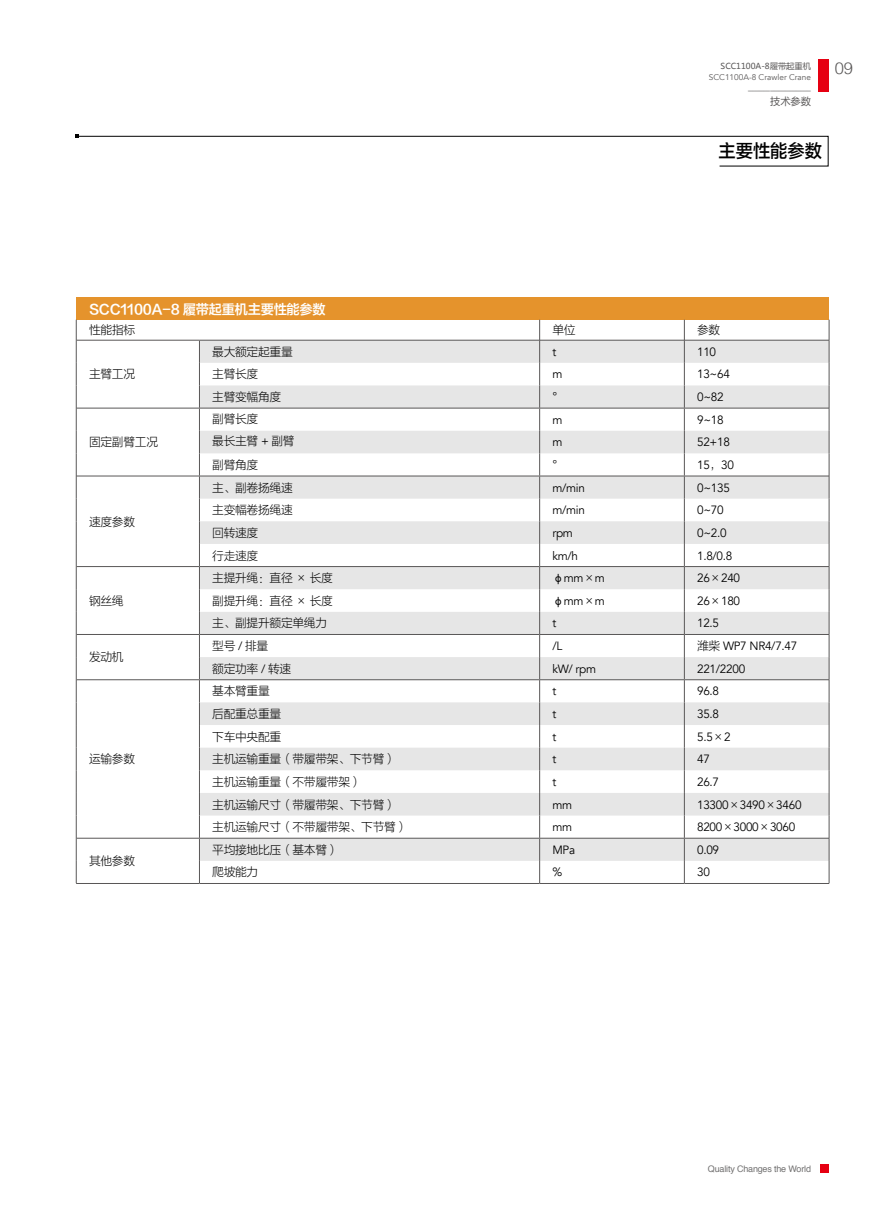
<style>
.page{position:relative;width:893px;height:1212px;background:#fff}
.page>*{position:absolute;margin:0;border:0;box-sizing:border-box;transform-origin:0 0}
.t1{font:18px "FZLTHDB SC GB1 4";color:#000;scale:.96 1}
.t2{font:300 16.5px "Helvetica";color:#595757}
.t3{font:13.5px "FZLTZCHK GBK1 0";letter-spacing:-.02em;color:#fff}
.t4{font:12px "FZLTKHK GBK1 0";letter-spacing:-.025em;color:#000}
.t5{font:12px "Avenir";letter-spacing:-.025em;color:#000}
.t6{font:10.5px "FZLTHK GBK1 0";color:#595757}
.t7{font:9px "Helvetica";letter-spacing:-.02em;color:#727171}
.t8{font:8.25px "Microsoft Ya Hei";color:#595757}
.t9{font:8.25px "Avenir";color:#595757}
.s1{font-family:"Avenir"}
.s2{font-family:"FZLTKHK GBK1 0"}
</style>
<div class="page">
<div style="left:819px;top:1164px;width:9px;height:9px;background:#e60012"></div>
<div style="left:818px;top:60px;width:10px;height:32px;background:#e60012"></div>
<div style="left:76px;top:298px;width:753px;height:22px;background:#e5932c"></div>
<svg style="left:200px;top:341px;width:629px;height:520px;fill:#e6e6e6"></svg>
<hr style="left:76px;top:340px;width:123px;height:1px;background:#595757">
<hr style="left:199px;top:340px;width:340px;height:1px;background:#595757">
<hr style="left:540px;top:340px;width:144px;height:1px;background:#595757">
<hr style="left:684px;top:340px;width:145px;height:1px;background:#595757">
<svg style="left:539px;top:320px;width:1px;height:563px"></svg>
<svg style="left:684px;top:320px;width:1px;height:563px"></svg>
<svg style="left:829px;top:320px;width:1px;height:563px"></svg>
<svg style="left:76px;top:320px;width:1px;height:563px"></svg>
<svg style="left:199px;top:341px;width:1px;height:542px"></svg>
<hr style="left:76px;top:566px;width:123px;height:1px;background:#595757">
<hr style="left:76px;top:634px;width:123px;height:1px;background:#595757">
<hr style="left:199px;top:566px;width:341px;height:1px;background:#595757">
<hr style="left:540px;top:566px;width:144px;height:1px;background:#595757">
<hr style="left:684px;top:566px;width:145px;height:1px;background:#595757">
<hr style="left:199px;top:634px;width:341px;height:1px;background:#595757">
<hr style="left:540px;top:634px;width:144px;height:1px;background:#595757">
<hr style="left:684px;top:634px;width:145px;height:1px;background:#595757">
<hr style="left:76px;top:679px;width:123px;height:1px;background:#595757">
<hr style="left:199px;top:679px;width:341px;height:1px;background:#595757">
<hr style="left:540px;top:679px;width:144px;height:1px;background:#595757">
<hr style="left:684px;top:679px;width:145px;height:1px;background:#595757">
<hr style="left:76px;top:838px;width:123px;height:1px;background:#595757">
<hr style="left:76px;top:883px;width:123px;height:1px;background:#595757">
<hr style="left:199px;top:838px;width:341px;height:1px;background:#595757">
<hr style="left:540px;top:838px;width:144px;height:1px;background:#595757">
<hr style="left:684px;top:838px;width:145px;height:1px;background:#595757">
<hr style="left:199px;top:883px;width:341px;height:1px;background:#595757">
<hr style="left:540px;top:883px;width:144px;height:1px;background:#595757">
<hr style="left:684px;top:883px;width:145px;height:1px;background:#595757">
<hr style="left:76px;top:408px;width:123px;height:1px;background:#595757">
<hr style="left:76px;top:476px;width:123px;height:1px;background:#595757">
<hr style="left:199px;top:408px;width:341px;height:1px;background:#595757">
<hr style="left:540px;top:408px;width:144px;height:1px;background:#595757">
<hr style="left:684px;top:408px;width:145px;height:1px;background:#595757">
<hr style="left:199px;top:476px;width:341px;height:1px;background:#595757">
<hr style="left:540px;top:476px;width:144px;height:1px;background:#595757">
<hr style="left:684px;top:476px;width:145px;height:1px;background:#595757">
<svg style="left:76px;top:135px;width:753px;height:32px"></svg>
<p class="t8" style="left:721px;top:60px;width:92px">SCC1100A-8履带起重机</p>
<p class="t9" style="left:709px;top:73px;width:104px">SCC1100A-8 Crawler Crane</p>
<p class="t8" style="left:748px;top:81px;width:64px">_________________</p>
<p class="t6" style="left:770px;top:96px;width:42px">技术参数</p>
<h2 class="t2" style="left:835px;top:54px;width:20px">09</h2>
<h1 class="t1" style="left:718px;top:136px;width:109px">主要性能参数</h1>
<p class="t3" style="left:89px;top:301px;width:238px">SCC1100A-8 履带起重机主要性能参数</p>
<p class="t4" style="left:89px;top:324px;width:48px">性能指标</p>
<p class="t4" style="left:552px;top:324px;width:25px">单位</p>
<p class="t4" style="left:697px;top:324px;width:25px">参数</p>
<p class="t4" style="left:89px;top:368px;width:48px">主臂工况</p>
<p class="t4" style="left:212px;top:345px;width:82px">最大额定起重量</p>
<p class="t5" style="left:552px;top:345px;width:5px">t</p>
<p class="t5" style="left:697px;top:345px;width:21px">110</p>
<p class="t4" style="left:212px;top:368px;width:48px">主臂长度</p>
<p class="t5" style="left:552px;top:367px;width:12px">m</p>
<p class="t5" style="left:697px;top:367px;width:34px">13~64</p>
<p class="t4" style="left:212px;top:390px;width:71px">主臂变幅角度</p>
<p class="t4" style="left:552px;top:390px;width:13px">°</p>
<p class="t5" style="left:697px;top:390px;width:28px">0~82</p>
<p class="t4" style="left:89px;top:436px;width:71px">固定副臂工况</p>
<p class="t4" style="left:89px;top:515px;width:48px">速度参数</p>
<p class="t4" style="left:89px;top:594px;width:36px">钢丝绳</p>
<p class="t4" style="left:89px;top:651px;width:36px">发动机</p>
<p class="t4" style="left:89px;top:752px;width:48px">运输参数</p>
<p class="t4" style="left:89px;top:854px;width:48px">其他参数</p>
<p class="t4" style="left:212px;top:412px;width:48px">副臂长度</p>
<p class="t5" style="left:552px;top:412px;width:12px">m</p>
<p class="t5" style="left:697px;top:412px;width:28px">9~18</p>
<p class="t4" style="left:212px;top:435px;width:84px">最长主臂 <span class="s1">+</span> 副臂</p>
<p class="t5" style="left:552px;top:435px;width:12px">m</p>
<p class="t5" style="left:697px;top:435px;width:34px">52+18</p>
<p class="t4" style="left:212px;top:458px;width:48px">副臂角度</p>
<p class="t4" style="left:552px;top:458px;width:13px">°</p>
<p class="t5" style="left:697px;top:458px;width:38px">15<span class="s2">，</span>30</p>
<p class="t4" style="left:212px;top:481px;width:82px">主、副卷扬绳速</p>
<p class="t5" style="left:552px;top:480px;width:34px">m/min</p>
<p class="t5" style="left:697px;top:480px;width:34px">0~135</p>
<p class="t4" style="left:212px;top:504px;width:82px">主变幅卷扬绳速</p>
<p class="t5" style="left:552px;top:503px;width:34px">m/min</p>
<p class="t5" style="left:697px;top:503px;width:28px">0~70</p>
<p class="t4" style="left:212px;top:526px;width:48px">回转速度</p>
<p class="t5" style="left:552px;top:526px;width:22px">rpm</p>
<p class="t5" style="left:697px;top:526px;width:31px">0~2.0</p>
<p class="t4" style="left:212px;top:549px;width:48px">行走速度</p>
<p class="t5" style="left:552px;top:548px;width:27px">km/h</p>
<p class="t5" style="left:697px;top:548px;width:37px">1.8/0.8</p>
<p class="t4" style="left:212px;top:571px;width:122px">主提升绳：直径 × 长度</p>
<p class="t5" style="left:552px;top:571px;width:54px"><span class="s2">φ</span>mm<span class="s2">×</span>m</p>
<p class="t5" style="left:697px;top:571px;width:44px">26<span class="s2">×</span>240</p>
<p class="t4" style="left:212px;top:594px;width:122px">副提升绳：直径 × 长度</p>
<p class="t5" style="left:552px;top:593px;width:54px"><span class="s2">φ</span>mm<span class="s2">×</span>m</p>
<p class="t5" style="left:697px;top:593px;width:44px">26<span class="s2">×</span>180</p>
<p class="t4" style="left:212px;top:617px;width:116px">主、副提升额定单绳力</p>
<p class="t5" style="left:552px;top:616px;width:5px">t</p>
<p class="t5" style="left:697px;top:616px;width:24px">12.5</p>
<p class="t4" style="left:212px;top:639px;width:58px">型号 <span class="s1">/</span> 排量</p>
<p class="t5" style="left:552px;top:639px;width:11px">/L</p>
<p class="t5" style="left:697px;top:639px;width:102px"><span class="s2">潍柴</span> WP7 NR4/7.47</p>
<p class="t4" style="left:212px;top:662px;width:81px">额定功率 <span class="s1">/</span> 转速</p>
<p class="t5" style="left:552px;top:661px;width:45px">kW/ rpm</p>
<p class="t5" style="left:697px;top:661px;width:50px">221/2200</p>
<p class="t4" style="left:212px;top:685px;width:59px">基本臂重量</p>
<p class="t5" style="left:552px;top:684px;width:5px">t</p>
<p class="t5" style="left:697px;top:684px;width:24px">96.8</p>
<p class="t4" style="left:212px;top:707px;width:71px">后配重总重量</p>
<p class="t5" style="left:552px;top:707px;width:5px">t</p>
<p class="t5" style="left:697px;top:707px;width:24px">35.8</p>
<p class="t4" style="left:212px;top:730px;width:71px">下车中央配重</p>
<p class="t5" style="left:552px;top:729px;width:5px">t</p>
<p class="t5" style="left:697px;top:729px;width:35px">5.5<span class="s2">×</span>2</p>
<p class="t4" style="left:212px;top:752px;width:185px">主机运输重量（带履带架、下节臂）</p>
<p class="t5" style="left:552px;top:752px;width:5px">t</p>
<p class="t5" style="left:697px;top:752px;width:14px">47</p>
<p class="t4" style="left:212px;top:775px;width:151px">主机运输重量（不带履带架）</p>
<p class="t5" style="left:552px;top:775px;width:5px">t</p>
<p class="t5" style="left:697px;top:775px;width:24px">26.7</p>
<p class="t4" style="left:212px;top:798px;width:185px">主机运输尺寸（带履带架、下节臂）</p>
<p class="t5" style="left:552px;top:797px;width:21px">mm</p>
<p class="t5" style="left:697px;top:797px;width:106px">13300<span class="s2">×</span>3490<span class="s2">×</span>3460</p>
<p class="t4" style="left:212px;top:820px;width:197px">主机运输尺寸（不带履带架、下节臂）</p>
<p class="t5" style="left:552px;top:820px;width:21px">mm</p>
<p class="t5" style="left:697px;top:820px;width:100px">8200<span class="s2">×</span>3000<span class="s2">×</span>3060</p>
<p class="t4" style="left:212px;top:843px;width:128px">平均接地比压（基本臂）</p>
<p class="t5" style="left:552px;top:842px;width:24px">MPa</p>
<p class="t5" style="left:697px;top:842px;width:24px">0.09</p>
<p class="t4" style="left:212px;top:866px;width:48px">爬坡能力</p>
<p class="t5" style="left:552px;top:865px;width:11px">%</p>
<p class="t5" style="left:697px;top:865px;width:14px">30</p>
<p class="t7" style="left:708px;top:1162px;width:105px">Quality Changes the World</p>
</div>
